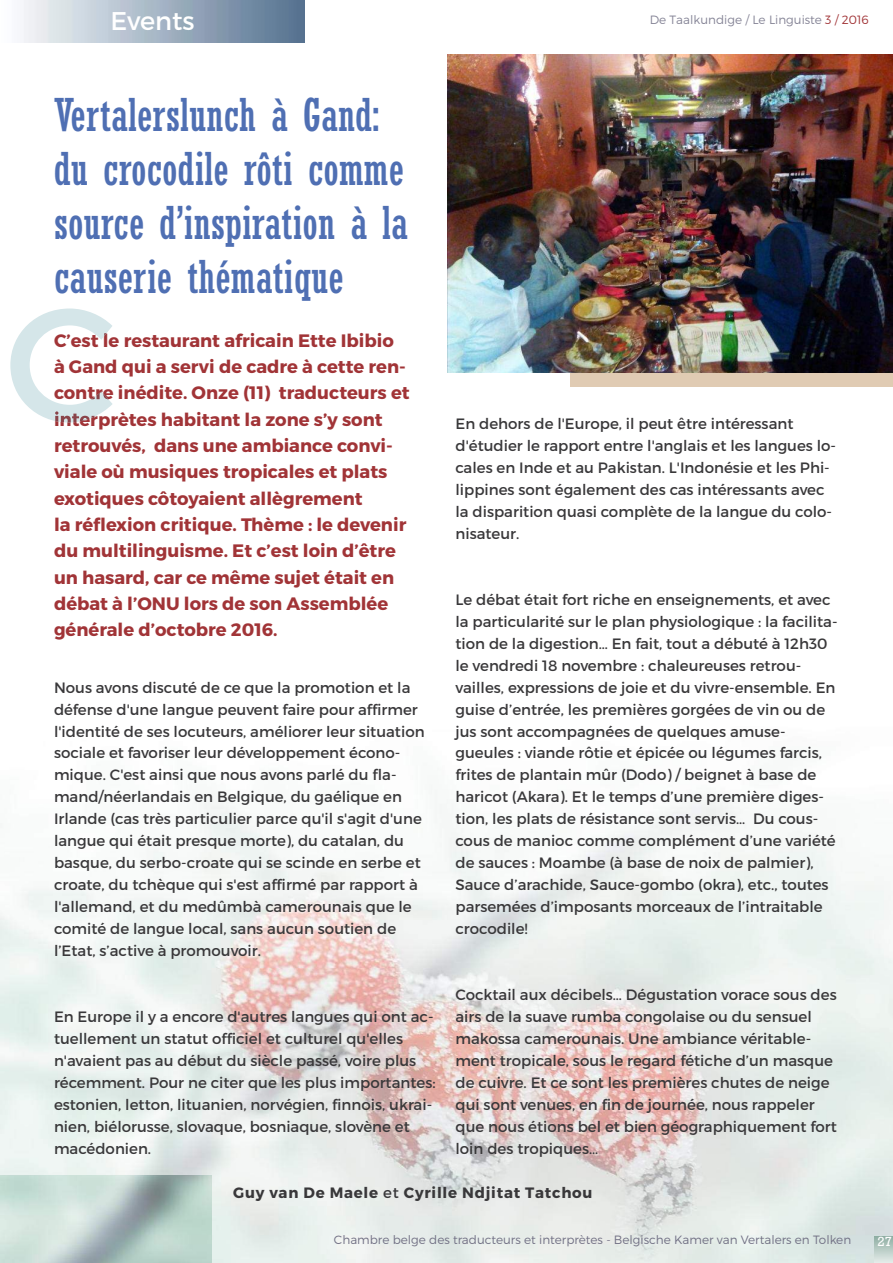
<style>
.page{position:relative;width:893px;height:1263px;background:#fff}
.page>*{position:absolute;margin:0;border:0;box-sizing:border-box;transform-origin:0 0}
.t1{font:condensed 45px/54px "Rockwell";color:#4f6fb3}
.t2{font:25.65px "Montserrat";color:#fff}
.t3{font:700 18px/26.4px "Montserrat";color:#a13437}
.t4{font:15px/21.9px "Montserrat";color:#39383a}
.t5{font:700 15px "Montserrat";letter-spacing:.05em;color:#39383a}
.t6{font:13.5px "Rockwell";color:#fff}
.t7{font:300 12px "Montserrat";color:#717084}
.t8{font:300 12px "Montserrat";color:#858496}
.s1{color:#a13437}
.s2{font-weight:400}
</style>
<div class="page">
<div style="left:570px;top:343px;width:323px;height:44px;background:#e0cbb3"></div>
<img style="left:0;top:967px;width:893px;height:296px">
<img style="left:0;top:1175px;width:212px;height:88px">
<img style="left:0;top:798px;width:893px;height:169px">
<div style="left:874px;top:1237px;width:19px;height:26px;background:linear-gradient(to bottom,#91afa5,#e1eae6)"></div>
<img style="left:23px;top:0;width:282px;height:43px">
<img style="left:447px;top:54px;width:445px;height:319px">
<svg style="left:10px;top:308px;width:102px;height:113px"></svg>
<div style="left:54px;top:333px;width:59px;height:14px;background:#fff"></div>
<svg style="left:54px;top:385px;width:58px;height:14px"></svg>
<svg style="left:55px;top:411px;width:57px;height:11px"></svg>
<h2 class="t2" style="left:110px;top:11px;width:86px">Events</h2>
<p class="t8" style="left:650px;top:15px;width:220px">De Taalkundige / Le Linguiste <span class="s1">3 / 2016</span></p>
<h1 class="t1" style="left:54px;top:89px;width:355px">Vertalerslunch à Gand: du crocodile rôti comme source d’inspiration à la causerie thématique</h1>
<p class="t3" style="left:54px;top:328px;width:357px">C’est le restaurant africain Ette Ibibio<br>à Gand qui a servi de cadre à cette ren&shy;contre inédite. Onze (11) traducteurs et interprètes habitant la zone s’y sont retrouvés, dans une ambiance convi&shy;viale où musiques tropicales et plats exotiques côtoyaient allègrement<br>la réflexion critique. Thème : le devenir du multilinguisme. Et c’est loin d’être un hasard, car ce même sujet était en débat à l’ONU lors de son Assemblée générale d’octobre 2016.</p>
<p class="t4" style="left:54px;top:678px;width:372px">Nous avons discuté de ce que la promotion et la défense d'une langue peuvent faire pour affirmer l'identité de ses locuteurs, améliorer leur situation sociale et favoriser leur développement écono&shy;mique. C'est ainsi que nous avons parlé du fla&shy;mand/néerlandais en Belgique, du gaélique en Irlande (cas très particulier parce qu'il s'agit d'une langue qui était presque morte), du catalan, du basque, du serbo-croate qui se scinde en serbe et croate, du tchèque qui s'est affirmé par rapport à l'allemand, et du medûmbà camerounais que le comité de langue local, sans aucun soutien de l’Etat, s’active à promouvoir.</p>
<p class="t4" style="left:54px;top:1007px;width:383px">En Europe il y a encore d'autres langues qui ont ac&shy;tuellement un statut officiel et culturel qu'elles n'avaient pas au début du siècle passé, voire plus récemment. Pour ne citer que les plus importantes: estonien, letton, lituanien, norvégien, finnois, ukrai&shy;nien, biélorusse, slovaque, bosniaque, slovène et macédonien.</p>
<p class="t4" style="left:455px;top:414px;width:382px">En dehors de l'Europe, il peut être intéressant d'étudier le rapport entre l'anglais et les langues lo&shy;cales en Inde et au Pakistan. L'Indonésie et les Phi&shy;lippines sont également des cas intéressants avec la disparition quasi complète de la langue du colo&shy;nisateur.</p>
<p class="t4" style="left:455px;top:590px;width:384px">Le débat était fort riche en enseignements, et avec la particularité sur le plan physiologique : la facilita&shy;tion de la digestion… En fait, tout a débuté à 12h30 le vendredi 18 novembre : chaleureuses retrou&shy;vailles, expressions de joie et du vivre-ensemble. En guise d’entrée, les premières gorgées de vin ou de jus sont accompagnées de quelques amuse&shy;gueules : viande rôtie et épicée ou légumes farcis, frites de plantain mûr (Dodo) / beignet à base de haricot (Akara). Et le temps d’une première diges&shy;tion, les plats de résistance sont servis… Du cous&shy;cous de manioc comme complément d’une variété de sauces : Moambe (à base de noix de palmier), Sauce d’arachide, Sauce-gombo (okra), etc., toutes parsemées d’imposants morceaux de l’intraitable crocodile!</p>
<p class="t4" style="left:455px;top:985px;width:383px">Cocktail aux décibels… Dégustation vorace sous des airs de la suave rumba congolaise ou du sensuel makossa camerounais. Une ambiance véritable&shy;ment tropicale, sous le regard fétiche d’un masque de cuivre. Et ce sont les premières chutes de neige qui sont venues, en fin de journée, nous rappeler que nous étions bel et bien géographiquement fort loin des tropiques…</p>
<p class="t5" style="left:233px;top:1187px;width:361px">Guy van De Maele <span class="s2">et</span> Cyrille Ndjitat Tatchou</p>
<p class="t7" style="left:334px;top:1235px;width:519px">Chambre belge des traducteurs et interprètes - Belgische Kamer van Vertalers en Tolken</p>
<p class="t6" style="left:877px;top:1233px;width:16px">27</p>
</div>
